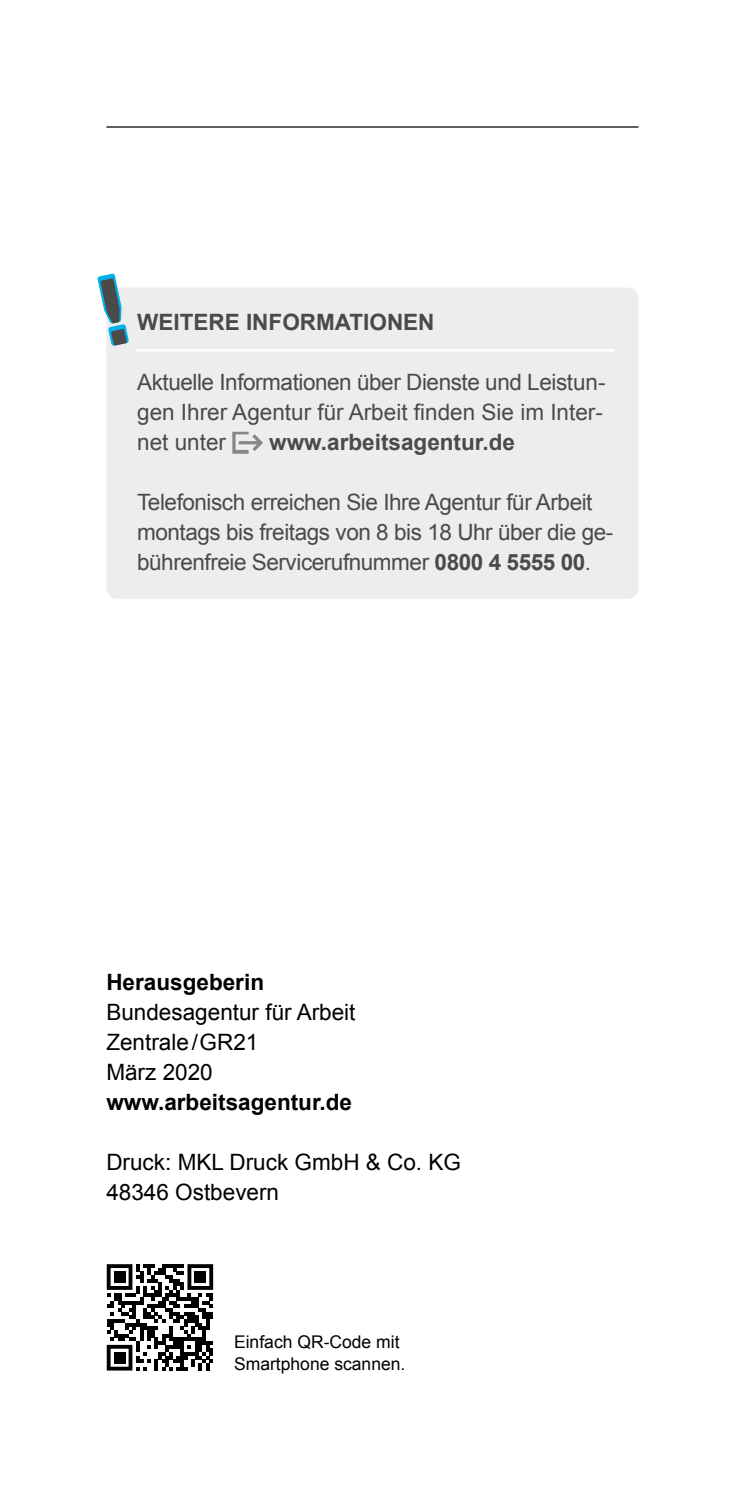
<style>
.page{position:relative;width:745px;height:1489px;background:#fff}
.page>*{position:absolute;margin:0;border:0;box-sizing:border-box;transform-origin:0 0}
.t1{font:22.5px/30px "Arial";letter-spacing:-.02em;color:#4a4a49}
.t2{font:22.5px/30px "Arial";color:#4a4a49}
.Rückseite_Herausgebe{font:22.5px "Arial";color:#000}
.BoxHead{font:700 22.5px "Arial";color:#4a4a49}
.Rückseite_Herausgebe-2{font:700 22.5px "Arial";color:#000}
.t3{font:17.5px/22.5px "Arial";color:#000}
.s1{font-weight:700}
</style>
<div class="page">
<div style="left:106px;top:287px;width:532px;height:311px;background:#ededed;border-radius:11px"></div>
<svg style="left:97px;top:273px;width:32px;height:73px"></svg>
<hr style="left:136px;top:349px;width:478px;height:2px;background:#fff">
<svg style="left:107px;top:1264px;width:106px;height:106px"></svg>
<div style="left:114px;top:1271px;width:11px;height:11px;background:#000"></div>
<div style="left:195px;top:1271px;width:11px;height:11px;background:#000"></div>
<div style="left:114px;top:1351px;width:11px;height:11px;background:#000"></div>
<hr style="left:106px;top:126px;width:532px;height:2px;background:#000">
<svg style="left:232px;top:432px;width:31px;height:22px"></svg>
<p class="BoxHead" style="left:137px;top:307px;width:299px">WEITERE INFORMATIONEN</p>
<p class="t2" style="left:137px;top:367px;width:469px">Aktuelle Informationen über Dienste und Leistun&shy;gen Ihrer Agentur für Arbeit finden Sie im Inter&shy;net unter</p>
<p class="BoxHead" style="left:269px;top:427px;width:247px">www.arbeitsagentur.de</p>
<p class="t1" style="left:137px;top:487px;width:477px">Telefonisch erreichen Sie Ihre Agentur für Arbeit montags bis freitags von 8 bis 18 Uhr über die ge&shy;bührenfreie Servicerufnummer <span class="s1">0800 4 5555 00</span>.</p>
<p class="Rückseite_Herausgebe-2" style="left:106px;top:967px;width:159px">Herausgeberin</p>
<p class="Rückseite_Herausgebe" style="left:106px;top:997px;width:250px">Bundesagentur für Arbeit</p>
<p class="Rückseite_Herausgebe" style="left:106px;top:1027px;width:153px">Zentrale/GR21</p>
<p class="Rückseite_Herausgebe" style="left:106px;top:1057px;width:108px">März 2020</p>
<p class="Rückseite_Herausgebe-2" style="left:106px;top:1086px;width:247px">www.arbeitsagentur.de</p>
<p class="Rückseite_Herausgebe" style="left:106px;top:1147px;width:356px">Druck: MKL Druck GmbH &amp; Co. KG</p>
<p class="Rückseite_Herausgebe" style="left:106px;top:1177px;width:174px">48346 Ostbevern</p>
<p class="t3" style="left:234px;top:1330px;width:173px">Einfach QR-Code mit<br>Smartphone scannen.</p>
</div>
